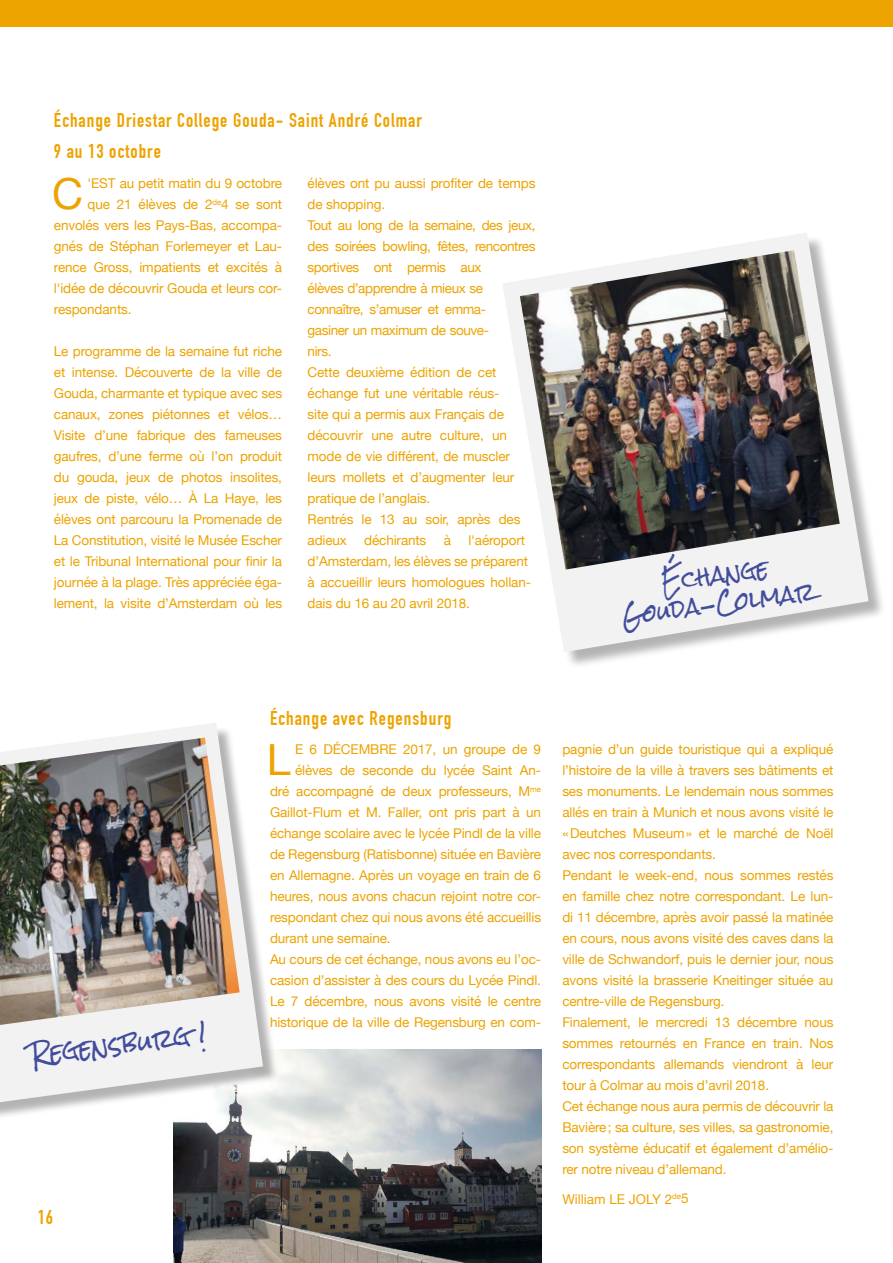
<style>
.page{position:relative;width:893px;height:1263px;background:#fff}
.page>*{position:absolute;margin:0;border:0;box-sizing:border-box;transform-origin:0 0}
.t1{font:42.9px "Helvetica Neue";color:#eda300}
.t2{font:25.8px "Rock Salt";color:#424d9c;scale:.87 1}
.t3{font:24.15px/28.8px "Rock Salt";color:#424d9c;text-align:center;scale:.87 1}
.t4{font:700 19.5px/32px "DIN Condensed";letter-spacing:.05em;color:#eda300}
.t5{font:13.5px/21px "Helvetica Neue";letter-spacing:-.01em;color:#eda300}
</style>
<div class="page">
<div style="left:0;top:0;width:893px;height:27px;background:#eda300"></div>
<img style="left:174px;top:1049px;width:367px;height:214px">
<div style="left:505px;top:235px;width:381px;height:435px;background:#000;opacity:.3"></div>
<svg style="left:503px;top:233px;width:366px;height:419px"></svg>
<div style="left:0;top:725px;width:279px;height:396px;background:#000;opacity:.3"></div>
<svg style="left:0;top:723px;width:263px;height:379px;fill:#f2f2f2"></svg>
<img style="left:520px;top:250px;width:320px;height:320px">
<img style="left:0;top:737px;width:240px;height:288px">
<h3 class="t4" style="left:54px;top:104px;width:369px">Échange Driestar College Gouda- Saint André Colmar<br>9 au 13 octobre</h3>
<h1 class="t1" style="left:52px;top:163px;width:32px">C</h1>
<p class="t5" style="left:88px;top:173px;width:196px">'EST au petit matin du 9 octobre</p>
<p class="t5" style="left:308px;top:174px;width:229px">élèves ont pu aussi profiter de temps de shopping.<br>Tout au long de la semaine, des jeux, des soirées bowling, fêtes, rencontres sportives ont permis aux<br>élèves d’apprendre à mieux se connaître, s’amuser et emma-<br>gasiner un maximum de souve-<br>nirs.<br>Cette deuxième édition de cet échange fut une véritable réus-<br>site qui a permis aux Français de découvrir une autre culture, un mode de vie différent, de muscler leurs mollets et d’augmenter leur pratique de l’anglais.<br>Rentrés le 13 au soir, après des adieux</p>
<p class="t5" style="left:88px;top:194px;width:196px">que 21 élèves de 2<sup>de</sup>4 se sont</p>
<p class="t5" style="left:54px;top:215px;width:230px">envolés vers les Pays-Bas, accompa-</p>
<p class="t5" style="left:54px;top:236px;width:230px">gnés de Stéphan Forlemeyer et Lau-</p>
<p class="t5" style="left:54px;top:257px;width:230px">rence Gross, impatients et excités à</p>
<p class="t5" style="left:54px;top:278px;width:230px">l'idée de découvrir Gouda et leurs cor-</p>
<p class="t5" style="left:54px;top:299px;width:79px">respondants.</p>
<p class="t5" style="left:54px;top:341px;width:230px;text-align:justify">Le programme de la semaine fut riche et intense. Découverte de la ville de Gouda, charmante et typique avec ses canaux, zones piétonnes et vélos… Visite d’une fabrique des fameuses gaufres, d’une ferme où l’on produit du gouda, jeux de photos insolites, jeux de piste, vélo… À La Haye, les élèves ont parcouru la Promenade de La Constitution, visité le Musée Escher et le Tribunal International pour finir la journée à la plage. Très appréciée éga&shy;lement, la visite d’Amsterdam où les</p>
<p class="t5" style="left:308px;top:531px;width:225px;text-indent:161px">l'aéroport d’Amsterdam, les élèves se préparent à accueillir leurs homologues hollan&shy;dais du 16 au 20 avril 2018.</p>
<p class="t5" style="left:364px;top:531px;width:64px">déchirants</p>
<p class="t5" style="left:444px;top:531px;width:9px">à</p>
<h3 class="t3" style="left:617px;top:575px;width:225px;rotate:-8deg">Échange<br>Gouda-Colmar</h3>
<h2 class="t2" style="left:29px;top:1041px;width:204px;rotate:-7deg">Regensburg !</h2>
<h3 class="t4" style="left:38px;top:1201px;width:17px">16</h3>
<h3 class="t4" style="left:270px;top:702px;width:183px">Échange avec Regensburg</h3>
<h1 class="t1" style="left:267px;top:729px;width:25px">L</h1>
<p class="t5" style="left:295px;top:739px;width:248px">E 6 DÉCEMBRE 2017, un groupe de 9</p>
<p class="t5" style="left:295px;top:760px;width:248px">élèves de seconde du lycée Saint An-</p>
<p class="t5" style="left:270px;top:781px;width:273px">dré accompagné de deux professeurs, M<sup>me</sup></p>
<p class="t5" style="left:270px;top:802px;width:273px">Gaillot-Flum et M. Faller, ont pris part à un</p>
<p class="t5" style="left:270px;top:823px;width:273px">échange scolaire avec le lycée Pindl de la ville</p>
<p class="t5" style="left:270px;top:845px;width:273px">de Regensburg (Ratisbonne) située en Bavière</p>
<p class="t5" style="left:270px;top:866px;width:273px">en Allemagne. Après un voyage en train de 6</p>
<p class="t5" style="left:270px;top:887px;width:273px">heures, nous avons chacun rejoint notre cor-</p>
<p class="t5" style="left:270px;top:908px;width:273px">respondant chez qui nous avons été accueillis</p>
<p class="t5" style="left:270px;top:929px;width:122px">durant une semaine.</p>
<p class="t5" style="left:270px;top:950px;width:273px">Au cours de cet échange, nous avons eu l’oc-</p>
<p class="t5" style="left:270px;top:971px;width:273px">casion d’assister à des cours du Lycée Pindl.</p>
<p class="t5" style="left:270px;top:992px;width:273px">Le 7 décembre, nous avons visité le centre</p>
<p class="t5" style="left:270px;top:1013px;width:273px">historique de la ville de Regensburg en com-</p>
<p class="t5" style="left:562px;top:739px;width:273px">pagnie d’un guide touristique qui a expliqué l’histoire de la ville à travers ses bâtiments et ses monuments. Le lendemain nous sommes allés en train à Munich et nous avons visité le «Deutches Museum» et le marché de Noël avec nos correspondants.<br>Pendant le week-end, nous sommes restés en famille chez notre correspondant. Le lun&shy;di 11 décembre, après avoir passé la matinée en cours, nous avons visité des caves dans la ville de Schwandorf, puis le dernier jour, nous avons visité la brasserie Kneitinger située au centre-ville de Regensburg.<br>Finalement, le mercredi 13 décembre nous sommes retournés en France en train. Nos correspondants allemands viendront à leur tour à Colmar au mois d’avril 2018.<br>Cet échange nous aura permis de découvrir la Bavière; sa culture, ses villes, sa gastronomie, son système éducatif et également d’amélio&shy;rer notre niveau d’allemand.</p>
<p class="t5" style="left:562px;top:1189px;width:128px">William LE JOLY 2<sup>de</sup>5</p>
</div>
